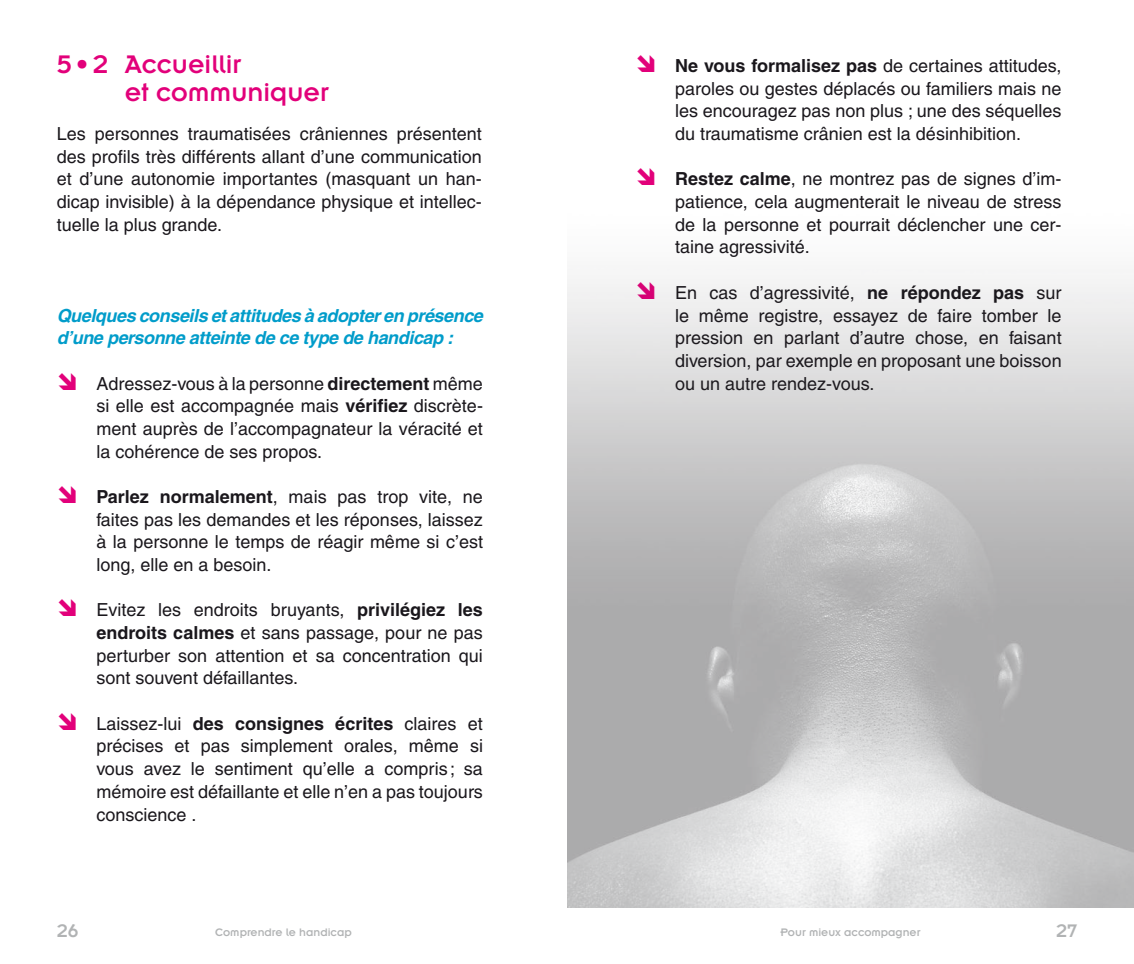
<style>
.page{position:relative;width:1134px;height:964px;background:#fff}
.page>*{position:absolute;margin:0;border:0;box-sizing:border-box;transform-origin:0 0}
.t1{font:28px/28px "Insignia A";color:#e2007a}
.t2{font:20px "Insignia A";color:#b1b3b4}
.t3{font:18px/22.6px "Helvetica";color:#1a171c;text-align:justify}
.t4{font:italic 700 18px/22.6px "Helvetica";letter-spacing:-.025em;color:#009cca}
.t5{font:12px "Insignia A";color:#b1b3b4}
.s1{font-weight:700}
</style>
<div class="page">
<img style="left:567px;top:276px;width:567px;height:631px">
<svg style="left:637px;top:281px;width:17px;height:18px"></svg>
<h1 class="t1" style="left:125px;top:50px;width:206px;text-indent:-68px">5 • 2 Accueillir<br>et communiquer</h1>
<p class="t3" style="left:57px;top:122px;width:427px">Les personnes traumatisées crâniennes présentent des profils très différents allant d’une communication et d’une autonomie importantes (masquant un han&shy;dicap invisible) à la dépendance physique et intellec&shy;tuelle la plus grande.</p>
<p class="t4" style="left:57px;top:304px;width:428px">Quelques conseils et attitudes à adopter en présence d’une personne atteinte de ce type de handicap :</p>
<p class="t3" style="left:96px;top:372px;width:388px">Adressez-vous à la personne <span class="s1">directement</span> même si elle est accompagnée mais <span class="s1">vérifiez</span> discrète&shy;ment auprès de l’accompagnateur la véracité et la cohérence de ses propos.</p>
<p class="t3" style="left:96px;top:485px;width:388px"><span class="s1">Parlez normalement</span>, mais pas trop vite, ne faites pas les demandes et les réponses, laissez à la personne le temps de réagir même si c’est long, elle en a besoin.</p>
<p class="t3" style="left:96px;top:599px;width:388px">Evitez les endroits bruyants, <span class="s1">privilégiez les endroits calmes</span> et sans passage, pour ne pas perturber son attention et sa concentration qui sont souvent défaillantes.</p>
<p class="t3" style="left:96px;top:712px;width:388px">Laissez-lui <span class="s1">des consignes écrites</span> claires et précises et pas simplement orales, même si vous avez le sentiment qu’elle a compris ; sa mémoire est défaillante et elle n’en a pas toujours conscience .</p>
<p class="t3" style="left:675px;top:54px;width:388px"><span class="s1">Ne vous formalisez pas</span> de certaines attitudes, paroles ou gestes déplacés ou familiers mais ne les encouragez pas non plus ; une des séquelles du traumatisme crânien est la désinhibition.</p>
<p class="t3" style="left:675px;top:168px;width:388px"><span class="s1">Restez calme</span>, ne montrez pas de signes d’im&shy;patience, cela augmenterait le niveau de stress de la personne et pourrait déclencher une cer&shy;taine agressivité.</p>
<p class="t3" style="left:675px;top:281px;width:388px">En cas d’agressivité, <span class="s1">ne répondez pas</span> sur le même registre, essayez de faire tomber le pression en parlant d’autre chose, en faisant diversion, par exemple en proposant une boisson ou un autre rendez-vous.</p>
<p class="t2" style="left:57px;top:920px;width:23px">26</p>
<p class="t5" style="left:215px;top:926px;width:138px">Comprendre le handicap</p>
<p class="t5" style="left:780px;top:926px;width:142px">Pour mieux accompagner</p>
<p class="t2" style="left:1056px;top:920px;width:23px">27</p>
</div>
